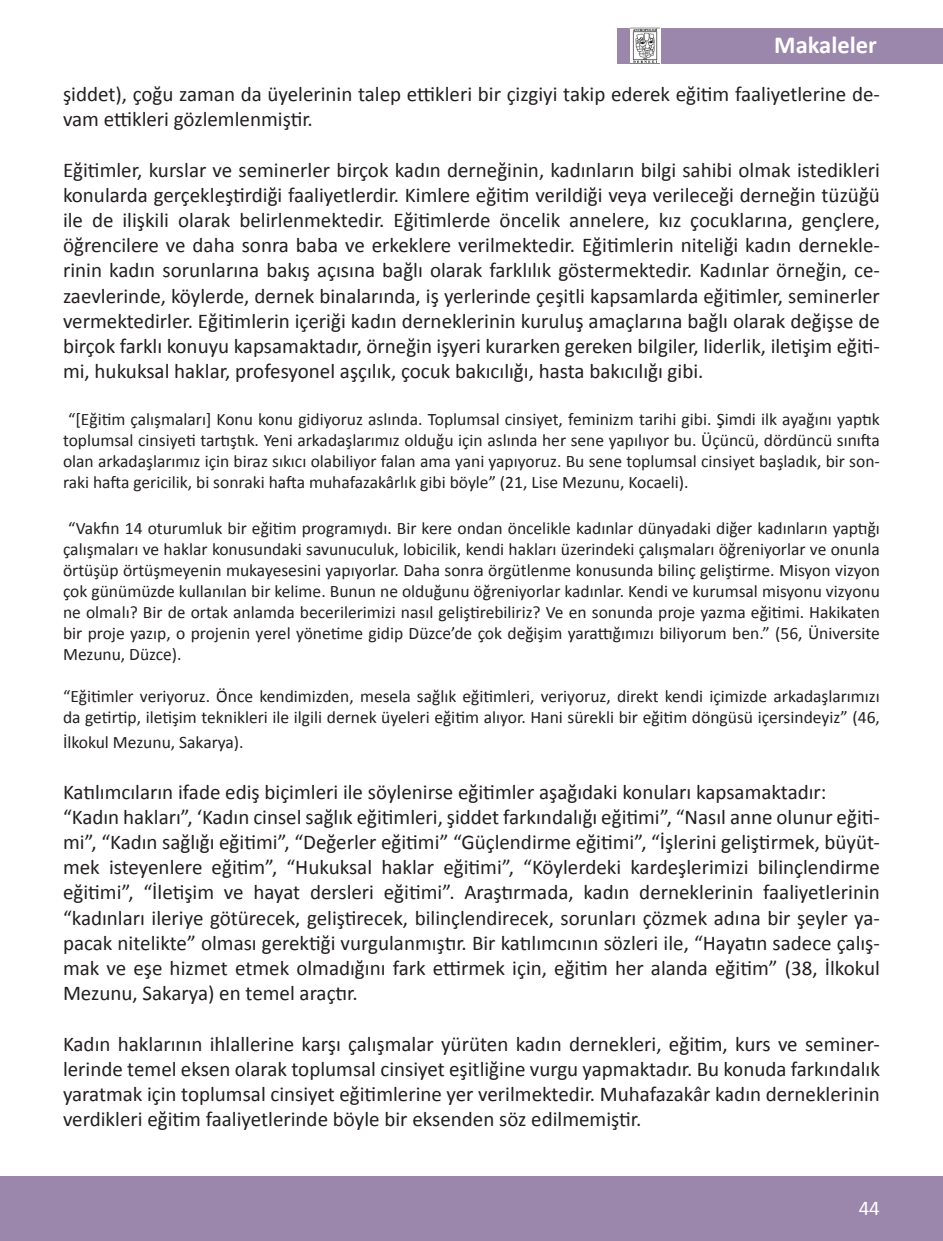
<style>
.page{position:relative;width:943px;height:1241px;background:#fff}
.page>*{position:absolute;margin:0;border:0;box-sizing:border-box;transform-origin:0 0}
.t1{font:700 24.5px "Calibri";color:#fff}
.t2{font:21px/25.2px "Calibri";color:#231f20;text-align:justify}
.t3{font:21px "Calibri";color:#fff}
.t4{font:17.5px/21px "Calibri";color:#231f20;text-align:justify}
</style>
<div class="page">
<div style="left:0;top:1176px;width:943px;height:64px;background:#9b87ab"></div>
<div style="left:616px;top:28px;width:326px;height:35px;background:#9b87ab"></div>
<div style="left:630px;top:28px;width:30px;height:36px;background:#fff"></div>
<img style="left:631px;top:28px;width:28px;height:36px">
<p class="t1" style="left:774px;top:27px;width:104px">Makaleler</p>
<p class="t2" style="left:63px;top:81px;width:818px">şiddet), çoğu zaman da üyelerinin talep ettikleri bir çizgiyi takip ederek eğitim faaliyetlerine de&shy;vam ettikleri gözlemlenmiştir.</p>
<p class="t2" style="left:63px;top:156px;width:818px">Eğitimler, kurslar ve seminerler birçok kadın derneğinin, kadınların bilgi sahibi olmak istedikleri konularda gerçekleştirdiği faaliyetlerdir. Kimlere eğitim verildiği veya verileceği derneğin tüzüğü ile de ilişkili olarak belirlenmektedir. Eğitimlerde öncelik annelere, kız çocuklarına, gençlere, öğrencilere ve daha sonra baba ve erkeklere verilmektedir. Eğitimlerin niteliği kadın dernekle&shy;rinin kadın sorunlarına bakış açısına bağlı olarak farklılık göstermektedir. Kadınlar örneğin, ce&shy;zaevlerinde, köylerde, dernek binalarında, iş yerlerinde çeşitli kapsamlarda eğitimler, seminerler vermektedirler. Eğitimlerin içeriği kadın derneklerinin kuruluş amaçlarına bağlı olarak değişse de birçok farklı konuyu kapsamaktadır, örneğin işyeri kurarken gereken bilgiler, liderlik, iletişim eğiti&shy;mi, hukuksal haklar, profesyonel aşçılık, çocuk bakıcılığı, hasta bakıcılığı gibi.</p>
<p class="t4" style="left:63px;top:407px;width:818px">“[Eğitim çalışmaları] Konu konu gidiyoruz aslında. Toplumsal cinsiyet, feminizm tarihi gibi. Şimdi ilk ayağını yaptık toplumsal cinsiyeti tartıştık. Yeni arkadaşlarımız olduğu için aslında her sene yapılıyor bu. Üçüncü, dördüncü sınıfta olan arkadaşlarımız için biraz sıkıcı olabiliyor falan ama yani yapıyoruz. Bu sene toplumsal cinsiyet başladık, bir son&shy;raki hafta gericilik, bi sonraki hafta muhafazakârlık gibi böyle” (21, Lise Mezunu, Kocaeli).</p>
<p class="t4" style="left:63px;top:517px;width:818px">“Vakfın 14 oturumluk bir eğitim programıydı. Bir kere ondan öncelikle kadınlar dünyadaki diğer kadınların yaptığı çalışmaları ve haklar konusundaki savunuculuk, lobicilik, kendi hakları üzerindeki çalışmaları öğreniyorlar ve onunla örtüşüp örtüşmeyenin mukayesesini yapıyorlar. Daha sonra örgütlenme konusunda bilinç geliştirme. Misyon vizyon çok günümüzde kullanılan bir kelime. Bunun ne olduğunu öğreniyorlar kadınlar. Kendi ve kurumsal misyonu vizyonu ne olmalı? Bir de ortak anlamda becerilerimizi nasıl geliştirebiliriz? Ve en sonunda proje yazma eğitimi. Hakikaten bir proje yazıp, o projenin yerel yönetime gidip Düzce’de çok değişim yarattığımızı biliyorum ben.” (56, Üniversite Mezunu, Düzce).</p>
<p class="t4" style="left:63px;top:685px;width:818px">“Eğitimler veriyoruz. Önce kendimizden, mesela sağlık eğitimleri, veriyoruz, direkt kendi içimizde arkadaşlarımızı da getirtip, iletişim teknikleri ile ilgili dernek üyeleri eğitim alıyor. Hani sürekli bir eğitim döngüsü içersindeyiz” (46,</p>
<p class="t4" style="left:63px;top:731px;width:182px">İlkokul Mezunu, Sakarya).</p>
<p class="t2" style="left:63px;top:778px;width:765px">Katılımcıların ifade ediş biçimleri ile söylenirse eğitimler aşağıdaki konuları kapsamaktadır:</p>
<p class="t2" style="left:63px;top:803px;width:818px">“Kadın hakları”, ‘Kadın cinsel sağlık eğitimleri, şiddet farkındalığı eğitimi”, “Nasıl anne olunur eğiti&shy;mi”, “Kadın sağlığı eğitimi”, “Değerler eğitimi” “Güçlendirme eğitimi”, “İşlerini geliştirmek, büyüt&shy;mek isteyenlere eğitim”, “Hukuksal haklar eğitimi”, “Köylerdeki kardeşlerimizi bilinçlendirme eğitimi”, “İletişim ve hayat dersleri eğitimi”. Araştırmada, kadın derneklerinin faaliyetlerinin “kadınları ileriye götürecek, geliştirecek, bilinçlendirecek, sorunları çözmek adına bir şeyler ya-</p>
<p class="t2" style="left:63px;top:929px;width:818px">pacak nitelikte” olması gerektiği vurgulanmıştır. Bir katılımcının sözleri ile, “Hayatın sadece çalış&shy;mak ve eşe hizmet etmek olmadığını fark ettirmek için, eğitim her alanda eğitim” (38, İlkokul Mezunu, Sakarya) en temel araçtır.</p>
<p class="t2" style="left:63px;top:1030px;width:818px">Kadın haklarının ihlallerine karşı çalışmalar yürüten kadın dernekleri, eğitim, kurs ve seminer&shy;lerinde temel eksen olarak toplumsal cinsiyet eşitliğine vurgu yapmaktadır. Bu konuda farkındalık yaratmak için toplumsal cinsiyet eğitimlerine yer verilmektedir. Muhafazakâr kadın derneklerinin verdikleri eğitim faaliyetlerinde böyle bir eksenden söz edilmemiştir.</p>
<p class="t3" style="left:858px;top:1192px;width:23px">44</p>
</div>
